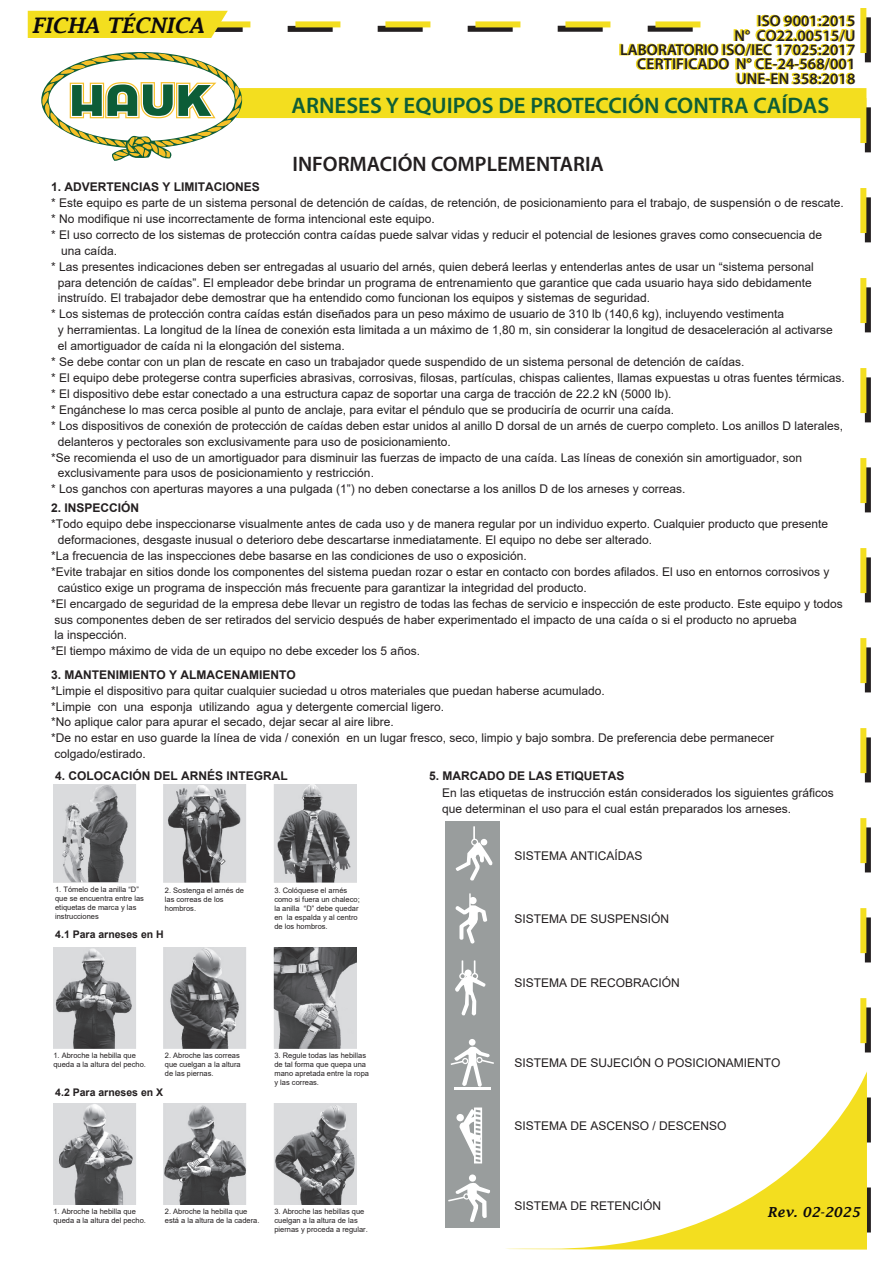
<style>
.page{position:relative;width:893px;height:1263px;background:#fff}
.page>*{position:absolute;margin:0;border:0;box-sizing:border-box;transform-origin:0 0}
.t1{font:600 22.5px "Myriad Pro";color:#0d5d37}
.t2{font:600 21px "Myriad Pro";color:#231f20}
.t3{font:italic 600 21px "Lucida Fax";color:#0b090d}
.t4{font:600 15.75px/14.4px "Myriad Pro";color:#231f20;text-align:right}
.t5{font:italic 600 13.5px "Lucida Fax";color:#0b090d}
.t6{font:12px/15.9px "Arial";color:#231f20}
.t7{font:700 12px "Arial";color:#231f20}
.t8{font:700 10.5px "Arial";color:#231f20}
.t9{font:7.5px/9px "Arial";color:#231f20}
</style>
<div class="page">
<svg style="left:860px;top:8px;width:11px;height:1242px"></svg>
<img style="left:53px;top:784px;width:304px;height:98px">
<img style="left:53px;top:947px;width:304px;height:102px">
<img style="left:53px;top:1103px;width:304px;height:102px">
<div style="left:445px;top:821px;width:54px;height:204px;background:#999d9d"></div>
<div style="left:445px;top:1024px;width:54px;height:203px;background:#999d9d"></div>
<svg style="left:456px;top:826px;width:36px;height:55px"></svg>
<svg style="left:455px;top:893px;width:32px;height:51px"></svg>
<svg style="left:455px;top:960px;width:31px;height:56px"></svg>
<div style="left:469px;top:1039px;width:7px;height:7px;background:#fff;border-radius:50%"></div>
<svg style="left:451px;top:1046px;width:43px;height:25px"></svg>
<svg style="left:445px;top:1071px;width:422px;height:178px"></svg>
<svg style="left:27px;top:11px;width:827px;height:150px"></svg>
<h2 class="t3" style="left:32px;top:14px;width:174px">FICHA TÉCNICA</h2>
<h3 class="t4" style="left:620px;top:13px;width:237px">ISO 9001:2015<br>N° CO22.00515/U<br>LABORATORIO ISO/IEC 17025:2017<br>CERTIFICADO N° CE-24-568/001<br>UNE-EN 358:2018</h3>
<h1 class="t1" style="left:291px;top:91px;width:539px">ARNESES Y EQUIPOS DE PROTECCIÓN CONTRA CAÍDAS</h1>
<h2 class="t2" style="left:292px;top:150px;width:313px">INFORMACIÓN COMPLEMENTARIA</h2>
<p class="t7" style="left:51px;top:178px;width:210px">1. ADVERTENCIAS Y LIMITACIONES</p>
<p class="t6" style="left:51px;top:195px;width:794px">* Este equipo es parte de un sistema personal de detención de caídas, de retención, de posicionamiento para el trabajo, de suspensión o de rescate.</p>
<p class="t6" style="left:51px;top:211px;width:385px">* No modifique ni use incorrectamente de forma intencional este equipo.</p>
<p class="t6" style="left:51px;top:227px;width:773px">* El uso correcto de los sistemas de protección contra caídas puede salvar vidas y reducir el potencial de lesiones graves como consecuencia de</p>
<p class="t6" style="left:61px;top:243px;width:58px">una caída.</p>
<p class="t6" style="left:51px;top:258px;width:764px">* Las presentes indicaciones deben ser entregadas al usuario del arnés, quien deberá leerlas y entenderlas antes de usar un “sistema personal</p>
<p class="t6" style="left:58px;top:274px;width:755px">para detención de caídas”. El empleador debe brindar un programa de entrenamiento que garantice que cada usuario haya sido debidamente</p>
<p class="t6" style="left:58px;top:290px;width:594px">instruído. El trabajador debe demostrar que ha entendido como funcionan los equipos y sistemas de seguridad.</p>
<p class="t6" style="left:51px;top:306px;width:735px">* Los sistemas de protección contra caídas están diseñados para un peso máximo de usuario de 310 lb (140,6 kg), incluyendo vestimenta</p>
<p class="t6" style="left:58px;top:322px;width:777px">y herramientas. La longitud de la línea de conexión esta limitada a un máximo de 1,80 m, sin considerar la longitud de desaceleración al activarse</p>
<p class="t6" style="left:58px;top:338px;width:288px">el amortiguador de caída ni la elongación del sistema.</p>
<p class="t6" style="left:51px;top:354px;width:695px">* Se debe contar con un plan de rescate en caso un trabajador quede suspendido de un sistema personal de detención de caídas.</p>
<p class="t6" style="left:51px;top:370px;width:795px">* El equipo debe protegerse contra superficies abrasivas, corrosivas, filosas, partículas, chispas calientes, llamas expuestas u otras fuentes térmicas.</p>
<p class="t6" style="left:51px;top:386px;width:622px">* El dispositivo debe estar conectado a una estructura capaz de soportar una carga de tracción de 22.2 kN (5000 lb).</p>
<p class="t6" style="left:51px;top:402px;width:625px">* Engánchese lo mas cerca posible al punto de anclaje, para evitar el péndulo que se produciría de ocurrir una caída.</p>
<p class="t6" style="left:51px;top:417px;width:793px">* Los dispositivos de conexión de protección de caídas deben estar unidos al anillo D dorsal de un arnés de cuerpo completo. Los anillos D laterales,</p>
<p class="t6" style="left:58px;top:433px;width:394px">delanteros y pectorales son exclusivamente para uso de posicionamiento.</p>
<p class="t6" style="left:51px;top:449px;width:753px">*Se recomienda el uso de un amortiguador para disminuir las fuerzas de impacto de una caída. Las líneas de conexión sin amortiguador, son</p>
<p class="t6" style="left:58px;top:465px;width:318px">exclusivamente para usos de posicionamiento y restricción.</p>
<p class="t6" style="left:51px;top:481px;width:636px">* Los ganchos con aperturas mayores a una pulgada (1”) no deben conectarse a los anillos D de los arneses y correas.</p>
<p class="t7" style="left:51px;top:499px;width:90px">2. INSPECCIÓN</p>
<p class="t6" style="left:51px;top:516px;width:779px">*Todo equipo debe inspeccionarse visualmente antes de cada uso y de manera regular por un individuo experto. Cualquier producto que presente</p>
<p class="t6" style="left:58px;top:532px;width:596px">deformaciones, desgaste inusual o deterioro debe descartarse inmediatamente. El equipo no debe ser alterado.</p>
<p class="t6" style="left:51px;top:548px;width:477px">*La frecuencia de las inspecciones debe basarse en las condiciones de uso o exposición.</p>
<p class="t6" style="left:51px;top:563px;width:780px">*Evite trabajar en sitios donde los componentes del sistema puedan rozar o estar en contacto con bordes afilados. El uso en entornos corrosivos y</p>
<p class="t6" style="left:58px;top:579px;width:530px">caústico exige un programa de inspección más frecuente para garantizar la integridad del producto.</p>
<p class="t6" style="left:51px;top:595px;width:793px">*El encargado de seguridad de la empresa debe llevar un registro de todas las fechas de servicio e inspección de este producto. Este equipo y todos</p>
<p class="t6" style="left:54px;top:611px;width:744px">sus componentes deben de ser retirados del servicio después de haber experimentado el impacto de una caída o si el producto no aprueba</p>
<p class="t6" style="left:54px;top:627px;width:74px">la inspección.</p>
<p class="t6" style="left:51px;top:643px;width:370px">*El tiempo máximo de vida de un equipo no debe exceder los 5 años.</p>
<p class="t7" style="left:51px;top:666px;width:246px">3. MANTENIMIENTO Y ALMACENAMIENTO</p>
<p class="t6" style="left:51px;top:682px;width:725px">*Limpie el dispositivo para quitar cualquier suciedad u otros materiales que puedan haberse acumulado.<br>*Limpie con una esponja utilizando agua y detergente comercial ligero.<br>*No aplique calor para apurar el secado, dejar secar al aire libre.<br>*De no estar en uso guarde la línea de vida / conexión en un lugar fresco, seco, limpio y bajo sombra. De preferencia debe permanecer colgado/estirado.</p>
<p class="t7" style="left:55px;top:767px;width:234px">4. COLOCACIÓN DEL ARNÉS INTEGRAL</p>
<p class="t7" style="left:429px;top:767px;width:197px">5. MARCADO DE LAS ETIQUETAS</p>
<p class="t6" style="left:442px;top:785px;width:393px">En las etiquetas de instrucción están considerados los siguientes gráficos que determinan el uso para el cual están preparados los arneses.</p>
<p class="t6" style="left:514px;top:848px;width:130px">SISTEMA ANTICAÍDAS</p>
<p class="t9" style="left:55px;top:885px;width:90px">1. Tómelo de la anilla “D” que se encuentra entre las etiquetas de marca y las instrucciones</p>
<p class="t9" style="left:165px;top:886px;width:81px">2. Sostenga el arnés de las correas de los hombros.</p>
<p class="t9" style="left:274px;top:886px;width:87px">3. Colóquese el arnés como si fuera un chaleco; la anilla “D” debe quedar en la espalda y al centro de los hombros.</p>
<p class="t8" style="left:55px;top:927px;width:110px">4.1 Para arneses en H</p>
<p class="t6" style="left:514px;top:911px;width:156px">SISTEMA DE SUSPENSIÓN</p>
<p class="t6" style="left:514px;top:975px;width:167px">SISTEMA DE RECOBRACIÓN</p>
<p class="t9" style="left:53px;top:1051px;width:94px">1. Abroche la hebilla que queda a la altura del pecho.</p>
<p class="t9" style="left:165px;top:1050px;width:77px;text-align:justify">2. Abroche las correas que cuelgan a la altura de las piernas.</p>
<p class="t9" style="left:274px;top:1050px;width:96px">3. Regule todas las hebillas de tal forma que quepa una mano apretada entre la ropa y las correas.</p>
<p class="t8" style="left:55px;top:1085px;width:109px">4.2 Para arneses en X</p>
<p class="t6" style="left:514px;top:1054px;width:268px">SISTEMA DE SUJECIÓN O POSICIONAMIENTO</p>
<p class="t6" style="left:514px;top:1118px;width:214px">SISTEMA DE ASCENSO / DESCENSO</p>
<p class="t9" style="left:53px;top:1206px;width:94px">1. Abroche la hebilla que queda a la altura del pecho.</p>
<p class="t9" style="left:165px;top:1207px;width:96px">2. Abroche la hebilla que está a la altura de la cadera.</p>
<p class="t9" style="left:274px;top:1206px;width:95px">3. Abroche las hebillas que cuelgan a la altura de las piernas y proceda a regular.</p>
<p class="t6" style="left:514px;top:1197px;width:148px">SISTEMA DE RETENCIÓN</p>
<p class="t5" style="left:768px;top:1204px;width:94px">Rev. 02-2025</p>
</div>
